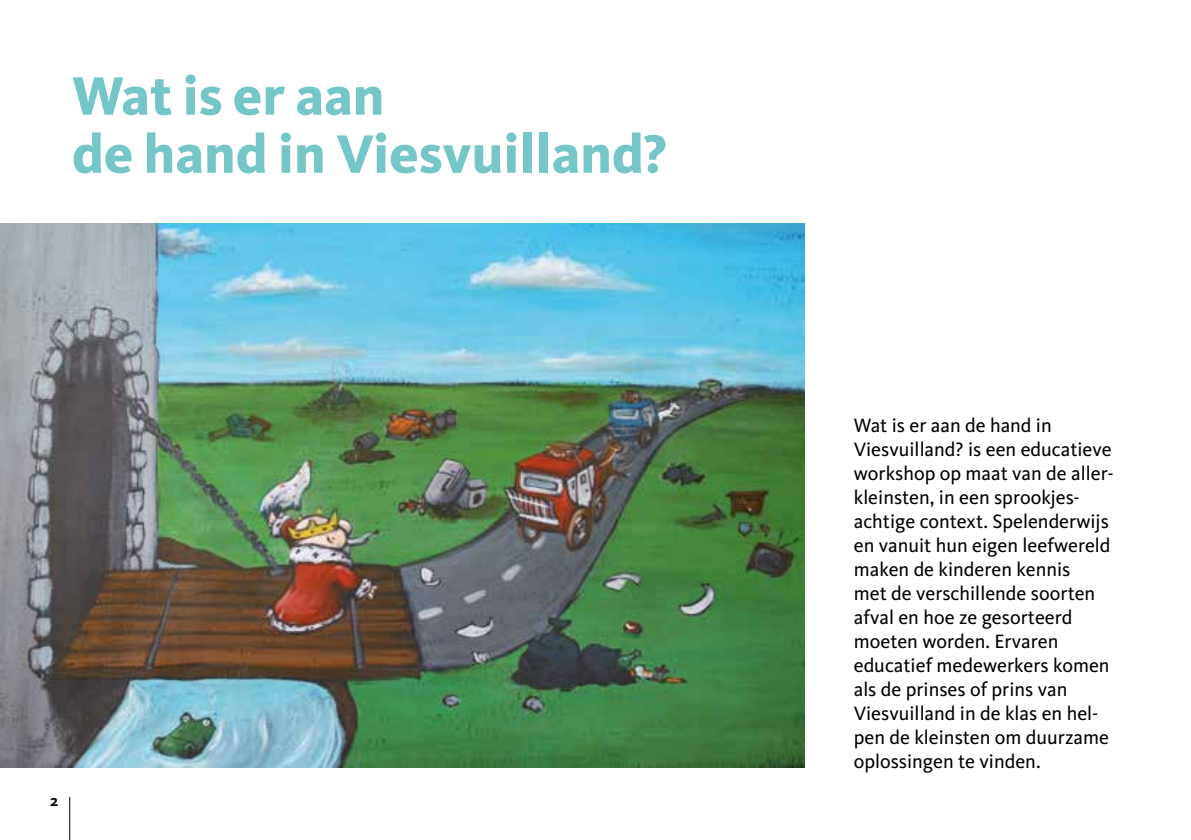
<style>
.page{position:relative;width:1191px;height:840px;background:#fff}
.page>*{position:absolute;margin:0;border:0;box-sizing:border-box;transform-origin:0 0}
.t1{font:800 56px/58px "Kievit Pro";color:#75c6c7}
.t2{font:20px/24px "Kievit Pro";color:#000}
.t3{font:700 16px "Kievit Pro";color:#000}
</style>
<div class="page">
<img style="left:0;top:223px;width:804px;height:544px">
<hr style="left:69px;top:796px;width:1px;height:43px;background:#000">
<h1 class="t1" style="left:72px;top:66px;width:596px">Wat is er aan<br>de hand in Viesvuilland?</h1>
<p class="t3" style="left:50px;top:791px;width:10px">2</p>
<p class="t2" style="left:853px;top:412px;width:261px">Wat is er aan de hand in<br>Viesvuilland? is een educatieve workshop op maat van de aller&shy;kleinsten, in een sprookjes&shy;achtige context. Spelenderwijs en vanuit hun eigen leefwereld maken de kinderen kennis<br>met de verschillende soorten afval en hoe ze gesorteerd moeten worden. Ervaren educatief medewerkers komen als de prinses of prins van<br>Viesvuilland in de klas en hel&shy;pen de kleinsten om duurzame oplossingen te vinden.</p>
</div>
